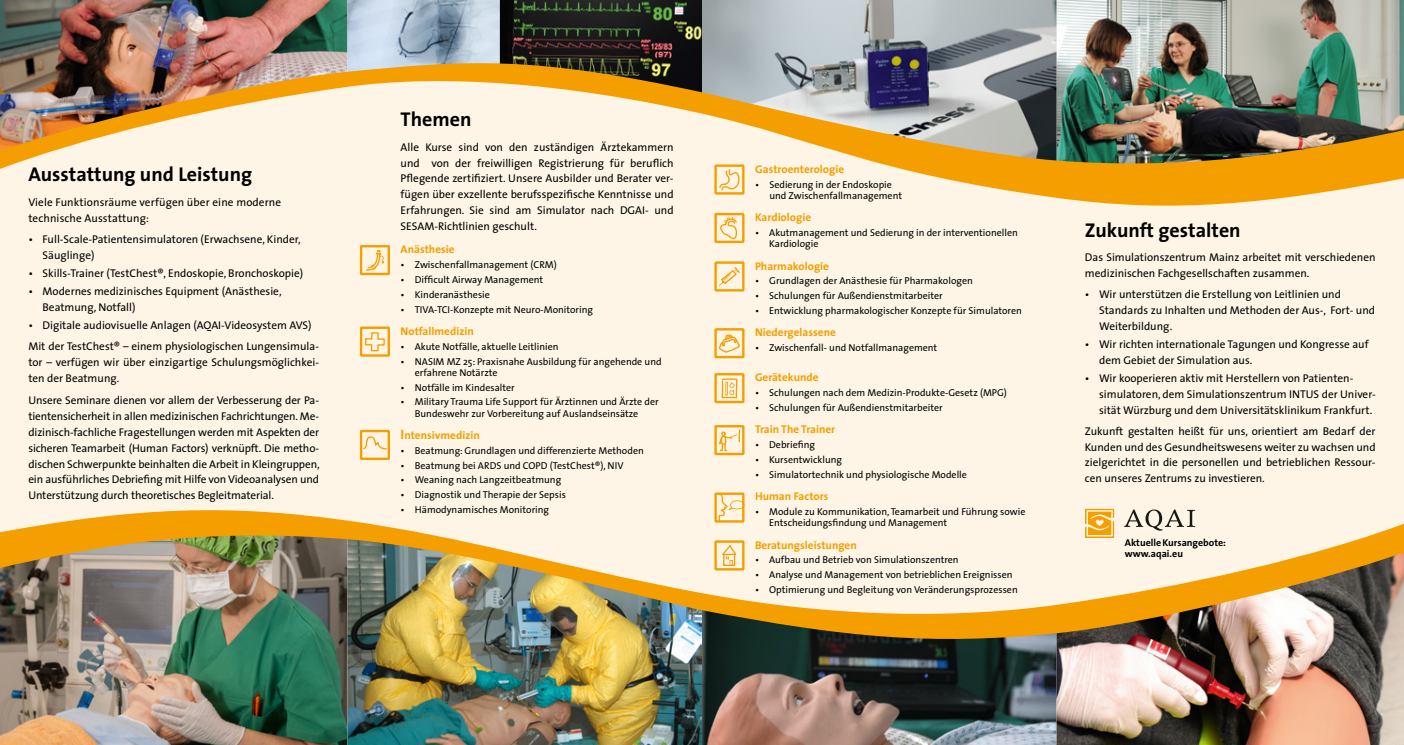
<style>
.page{position:relative;width:1404px;height:745px;background:#fff}
.page>*{position:absolute;margin:0;border:0;box-sizing:border-box;transform-origin:0 0}
.t1{font:700 20px "The Sans";color:#000}
.t2{font:11.25px/15.8px "The Sans";color:#000}
.t3{font:700 11.25px "The Sans";color:#f49e00}
.t4{font:10px/11.2px "The Sans";color:#000}
.t5{font:700 10px/11.2px "The Sans";color:#000}
.s1{font-size:13.75px}
</style>
<div class="page">
<div style="left:0;top:0;width:1403px;height:744px;background:#fef5e6"></div>
<img style="left:1056px;top:0;width:347px;height:56px">
<img style="left:0;top:0;width:347px;height:56px">
<img style="left:0;top:645px;width:347px;height:99px">
<img style="left:347px;top:645px;width:355px;height:99px">
<img style="left:702px;top:645px;width:354px;height:99px">
<img style="left:1056px;top:645px;width:347px;height:99px">
<img style="left:347px;top:0;width:153px;height:56px">
<img style="left:702px;top:0;width:354px;height:56px">
<img style="left:500px;top:0;width:202px;height:56px">
<img style="left:0;top:504px;width:1403px;height:141px">
<img style="left:0;top:56px;width:1403px;height:158px">
<svg style="left:360px;top:245px;width:30px;height:30px"></svg>
<svg style="left:360px;top:326px;width:30px;height:30px"></svg>
<svg style="left:360px;top:429px;width:30px;height:30px"></svg>
<svg style="left:714px;top:164px;width:30px;height:30px"></svg>
<svg style="left:714px;top:213px;width:30px;height:30px"></svg>
<svg style="left:714px;top:261px;width:30px;height:30px"></svg>
<svg style="left:714px;top:328px;width:30px;height:30px"></svg>
<svg style="left:714px;top:373px;width:30px;height:30px"></svg>
<svg style="left:714px;top:425px;width:30px;height:30px"></svg>
<svg style="left:714px;top:492px;width:30px;height:30px"></svg>
<svg style="left:714px;top:540px;width:30px;height:30px"></svg>
<svg style="left:1124px;top:509px;width:70px;height:21px"></svg>
<svg style="left:1084px;top:508px;width:30px;height:29px"></svg>
<div style="left:1121px;top:531px;width:80px;height:11px;background:#fef5e6"></div>
<h1 class="t1" style="left:28px;top:158px;width:225px">Ausstattung und Leistung</h1>
<p class="t2" style="left:28px;top:194px;width:254px">Viele Funktionsräume verfügen über eine moderne technische Ausstattung:</p>
<p class="t2" style="left:43px;top:231px;width:260px;text-indent:-14px">• Full-Scale-Patientensimulatoren (Erwachsene, Kinder,<br>Säuglinge)</p>
<p class="t2" style="left:28px;top:265px;width:276px">• Skills-Trainer (TestChest®, Endoskopie, Bronchoskopie)</p>
<p class="t2" style="left:43px;top:283px;width:240px;text-indent:-14px">• Modernes medizinisches Equipment (Anästhesie,<br>Beatmung, Notfall)</p>
<p class="t2" style="left:28px;top:316px;width:285px">• Digitale audiovisuelle Anlagen (AQAI-Videosystem AVS)</p>
<p class="t2" style="left:28px;top:338px;width:292px;text-align:justify">Mit der TestChest® – einem physiologischen Lungensimula&shy;tor – verfügen wir über einzigartige Schulungsmöglichkei&shy;ten der Beatmung.</p>
<p class="t2" style="left:28px;top:392px;width:293px;text-align:justify">Unsere Seminare dienen vor allem der Verbesserung der Pa&shy;tientensicherheit in allen medizinischen Fachrichtungen. Me&shy;dizinisch-fachliche Fragestellungen werden mit Aspekten der sicheren Teamarbeit (Human Factors) verknüpft. Die metho&shy;dischen Schwerpunkte beinhalten die Arbeit in Kleingruppen, ein ausführliches Debriefing mit Hilfe von Videoanalysen und Unterstützung durch theoretisches Begleitmaterial.</p>
<h1 class="t1" style="left:400px;top:103px;width:72px">Themen</h1>
<p class="t2" style="left:400px;top:139px;width:274px;text-align:justify">Alle Kurse sind von den zuständigen Ärztekammern und von der freiwilligen Registrierung für beruflich Pflegende zertifiziert. Unsere Ausbilder und Berater ver&shy;fügen über exzellente berufsspezifische Kenntnisse und Erfahrungen. Sie sind am Simulator nach DGAI- und SESAM-Richtlinien geschult.</p>
<p class="t3" style="left:400px;top:240px;width:55px">Anästhesie</p>
<p class="t4" style="left:400px;top:258px;width:158px">• Zwischenfallmanagement (CRM)</p>
<p class="t4" style="left:400px;top:273px;width:144px">• Difficult Airway Management</p>
<p class="t4" style="left:400px;top:288px;width:91px">• Kinderanästhesie</p>
<p class="t4" style="left:400px;top:303px;width:194px">• TIVA-TCI-Konzepte mit Neuro-Monitoring</p>
<p class="t3" style="left:400px;top:321px;width:75px">Notfallmedizin</p>
<p class="t4" style="left:400px;top:340px;width:159px">• Akute Notfälle, aktuelle Leitlinien</p>
<p class="t4" style="left:415px;top:355px;width:248px;text-indent:-14px">• NASIM MZ 25: Praxisnahe Ausbildung für angehende und erfahrene Notärzte</p>
<p class="t4" style="left:400px;top:381px;width:116px">• Notfälle im Kindesalter</p>
<p class="t4" style="left:415px;top:396px;width:245px;text-indent:-14px">• Military Trauma Life Support für Ärztinnen und Ärzte der<br>Bundeswehr zur Vorbereitung auf Auslandseinsätze</p>
<p class="t3" style="left:400px;top:425px;width:81px"><span class="s1">I</span>ntensivmedizin</p>
<p class="t4" style="left:400px;top:444px;width:245px">• Beatmung: Grundlagen und differenzierte Methoden</p>
<p class="t4" style="left:400px;top:459px;width:224px">• Beatmung bei ARDS und COPD (TestChest®), NIV</p>
<p class="t4" style="left:400px;top:474px;width:162px">• Weaning nach Langzeitbeatmung</p>
<p class="t4" style="left:400px;top:488px;width:167px">• Diagnostik und Therapie der Sepsis</p>
<p class="t4" style="left:400px;top:503px;width:150px">• Hämodynamisches Monitoring</p>
<p class="t3" style="left:755px;top:159px;width:90px">Gastroenterologie</p>
<p class="t4" style="left:769px;top:178px;width:134px;text-indent:-14px">• Sedierung in der Endoskopie und Zwischenfallmanagement</p>
<p class="t3" style="left:755px;top:208px;width:58px">Kardiologie</p>
<p class="t4" style="left:769px;top:226px;width:250px;text-indent:-14px">• Akutmanagement und Sedierung in der interventionellen<br>Kardiologie</p>
<p class="t3" style="left:755px;top:256px;width:76px">Pharmakologie</p>
<p class="t4" style="left:755px;top:275px;width:219px">• Grundlagen der Anästhesie für Pharmakologen</p>
<p class="t4" style="left:755px;top:290px;width:189px">• Schulungen für Außendienstmitarbeiter</p>
<p class="t4" style="left:755px;top:304px;width:268px">• Entwicklung pharmakologischer Konzepte für Simulatoren</p>
<p class="t3" style="left:755px;top:323px;width:82px">Niedergelassene</p>
<p class="t4" style="left:755px;top:341px;width:184px">• Zwischenfall- und Notfallmanagement</p>
<p class="t3" style="left:755px;top:368px;width:65px">Gerätekunde</p>
<p class="t4" style="left:755px;top:386px;width:253px">• Schulungen nach dem Medizin-Produkte-Gesetz (MPG)</p>
<p class="t4" style="left:755px;top:401px;width:189px">• Schulungen für Außendienstmitarbeiter</p>
<p class="t3" style="left:755px;top:420px;width:82px">Train The Trainer</p>
<p class="t4" style="left:755px;top:438px;width:62px">• Debriefing</p>
<p class="t4" style="left:755px;top:453px;width:89px">• Kursentwicklung</p>
<p class="t4" style="left:755px;top:468px;width:213px">• Simulatortechnik und physiologische Modelle</p>
<p class="t3" style="left:755px;top:486px;width:75px">Human Factors</p>
<p class="t4" style="left:769px;top:505px;width:258px;text-indent:-14px">• Module zu Kommunikation, Teamarbeit und Führung sowie<br>Entscheidungsfindung und Management</p>
<p class="t3" style="left:755px;top:535px;width:103px">Beratungsleistungen</p>
<p class="t4" style="left:755px;top:553px;width:205px">• Aufbau und Betrieb von Simulationszentren</p>
<p class="t4" style="left:755px;top:568px;width:259px">• Analyse und Management von betrieblichen Ereignissen</p>
<p class="t4" style="left:755px;top:583px;width:264px">• Optimierung und Begleitung von Veränderungsprozessen</p>
<h1 class="t1" style="left:1084px;top:213px;width:157px">Zukunft gestalten</h1>
<p class="t2" style="left:1084px;top:249px;width:292px">Das Simulationszentrum Mainz arbeitet mit verschiedenen medizinischen Fachgesellschaften zusammen.</p>
<p class="t2" style="left:1098px;top:286px;width:277px;text-indent:-14px">• Wir unterstützen die Erstellung von Leitlinien und<br>Standards zu Inhalten und Methoden der Aus-, Fort- und<br>Weiterbildung.</p>
<p class="t2" style="left:1098px;top:336px;width:271px;text-indent:-14px">• Wir richten internationale Tagungen und Kongresse auf dem Gebiet der Simulation aus.</p>
<p class="t2" style="left:1098px;top:370px;width:278px;text-indent:-14px">• Wir kooperieren aktiv mit Herstellern von Patienten&shy;simulatoren, dem Simulationszentrum INTUS der Univer&shy;sität Würzburg und dem Universitätsklinikum Frankfurt.</p>
<p class="t2" style="left:1084px;top:422px;width:292px;text-align:justify">Zukunft gestalten heißt für uns, orientiert am Bedarf der Kunden und des Gesundheitswesens weiter zu wachsen und zielgerichtet in die personellen und betrieblichen Ressour&shy;cen unseres Zentrums zu investieren.</p>
<p class="t5" style="left:1124px;top:536px;width:103px">AktuelleKursangebote: www.aqai.eu</p>
</div>
